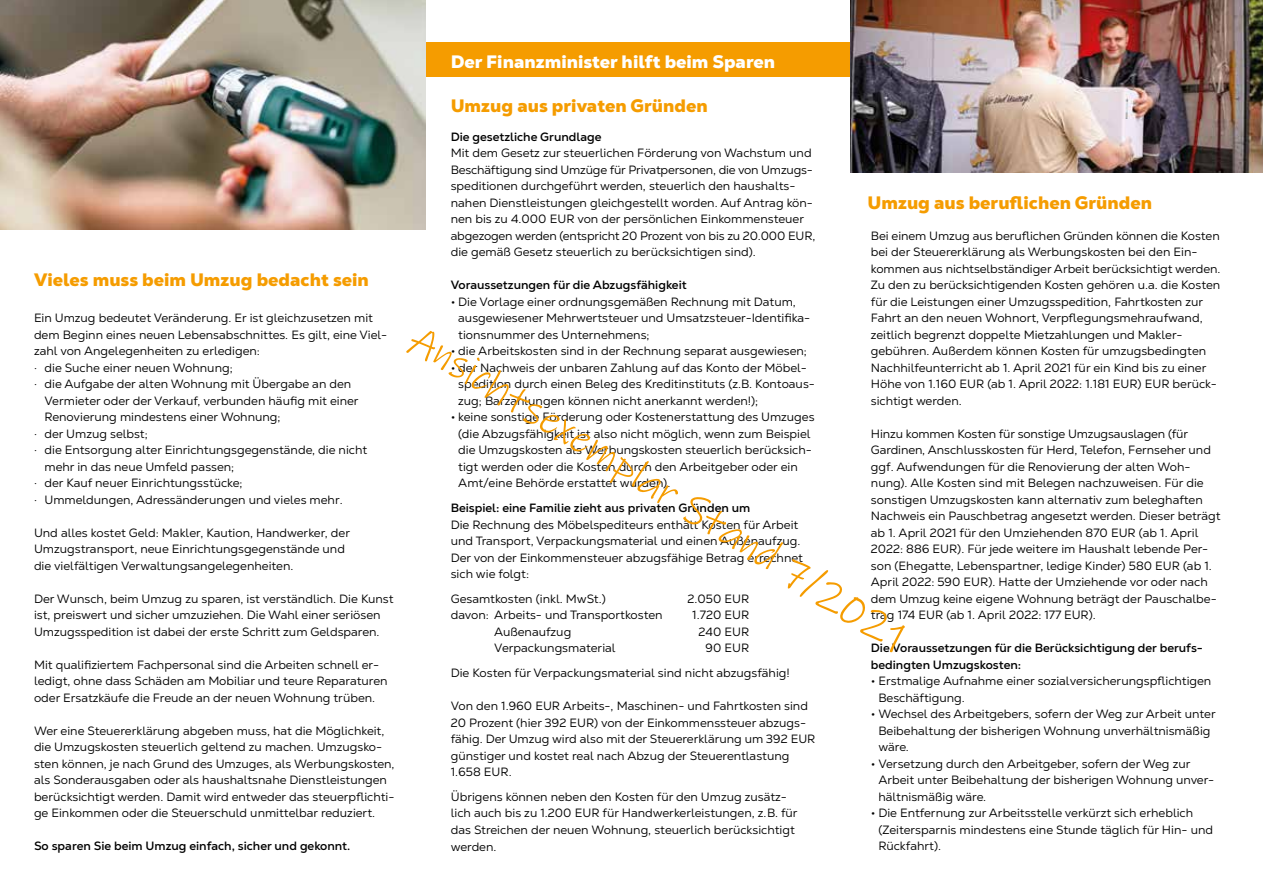
<style>
.page{position:relative;width:1263px;height:893px;background:#fff}
.page>*{position:absolute;margin:0;border:0;box-sizing:border-box;transform-origin:0 0}
.t1{font:42px "Ink Free";color:#f59c00}
.t2{font:900 18px "Nexa Text";color:#f59c00}
.t3{font:900 18px "Nexa Text";color:#fff}
.t4{font:12px/16.5px "Nexa Text";color:#000}
.t5{font:700 12px/16.5px "Nexa Text";color:#000}
</style>
<div class="page">
<div style="left:425px;top:43px;width:425px;height:34px;background:#f59c00"></div>
<img style="left:850px;top:0;width:413px;height:172px">
<img style="left:0;top:0;width:425px;height:230px">
<h2 class="t3" style="left:451px;top:50px;width:326px">Der Finanzminister hilft beim Sparen</h2>
<h2 class="t2" style="left:34px;top:268px;width:336px">Vieles muss beim Umzug bedacht sein</h2>
<p class="t4" style="left:34px;top:310px;width:340px">Ein Umzug bedeutet Veränderung. Er ist gleichzusetzen mit</p>
<p class="t4" style="left:34px;top:326px;width:355px">dem Beginn eines neuen Lebensabschnittes. Es gilt, eine Viel-</p>
<p class="t4" style="left:34px;top:343px;width:227px">zahl von Angelegenheiten zu erledigen:</p>
<p class="t4" style="left:34px;top:359px;width:200px">· die Suche einer neuen Wohnung;</p>
<p class="t4" style="left:34px;top:376px;width:319px">· die Aufgabe der alten Wohnung mit Übergabe an den</p>
<p class="t4" style="left:45px;top:392px;width:316px">Vermieter oder der Verkauf, verbunden häufig mit einer</p>
<p class="t4" style="left:45px;top:409px;width:238px">Renovierung mindestens einer Wohnung;</p>
<p class="t4" style="left:34px;top:425px;width:115px">· der Umzug selbst;</p>
<p class="t4" style="left:34px;top:442px;width:335px">· die Entsorgung alter Einrichtungsgegenstände, die nicht</p>
<p class="t4" style="left:45px;top:458px;width:191px">mehr in das neue Umfeld passen;</p>
<p class="t4" style="left:34px;top:475px;width:210px">· der Kauf neuer Einrichtungsstücke;</p>
<p class="t4" style="left:34px;top:491px;width:310px">· Ummeldungen, Adressänderungen und vieles mehr.</p>
<p class="t4" style="left:34px;top:524px;width:318px">Und alles kostet Geld: Makler, Kaution, Handwerker, der<br>Umzugstransport, neue Einrichtungsgegenstände und die vielfältigen Verwaltungsangelegenheiten.</p>
<p class="t4" style="left:34px;top:590px;width:361px">Der Wunsch, beim Umzug zu sparen, ist verständlich. Die Kunst ist, preiswert und sicher umzuziehen. Die Wahl einer seriösen<br>Umzugsspedition ist dabei der erste Schritt zum Geldsparen.</p>
<p class="t4" style="left:34px;top:656px;width:355px">Mit qualifiziertem Fachpersonal sind die Arbeiten schnell er&shy;ledigt, ohne dass Schäden am Mobiliar und teure Reparaturen oder Ersatzkäufe die Freude an der neuen Wohnung trüben.</p>
<p class="t4" style="left:34px;top:722px;width:362px">Wer eine Steuererklärung abgeben muss, hat die Möglichkeit, die Umzugskosten steuerlich geltend zu machen. Umzugsko&shy;sten können, je nach Grund des Umzuges, als Werbungskosten, als Sonderausgaben oder als haushaltsnahe Dienstleistungen berücksichtigt werden. Damit wird entweder das steuerpflichti&shy;ge Einkommen oder die Steuerschuld unmittelbar reduziert.</p>
<p class="t5" style="left:34px;top:838px;width:318px">So sparen Sie beim Umzug einfach, sicher und gekonnt.</p>
<h2 class="t2" style="left:451px;top:94px;width:259px">Umzug aus privaten Gründen</h2>
<p class="t5" style="left:451px;top:128px;width:152px">Die gesetzliche Grundlage</p>
<p class="t4" style="left:451px;top:145px;width:366px">Mit dem Gesetz zur steuerlichen Förderung von Wachstum und Beschäftigung sind Umzüge für Privatpersonen, die von Umzugs&shy;speditionen durchgeführt werden, steuerlich den haushalts&shy;nahen Dienstleistungen gleichgestellt worden. Auf Antrag kön&shy;nen bis zu 4.000 EUR von der persönlichen Einkommensteuer abgezogen werden (entspricht 20 Prozent von bis zu 20.000 EUR, die gemäß Gesetz steuerlich zu berücksichtigen sind).</p>
<p class="t5" style="left:451px;top:277px;width:237px">Voraussetzungen für die Abzugsfähigkeit</p>
<p class="t4" style="left:458px;top:293px;width:354px;text-indent:-8px">• Die Vorlage einer ordnungsgemäßen Rechnung mit Datum, ausgewiesener Mehrwertsteuer und Umsatzsteuer-Identifika&shy;tionsnummer des Unternehmens;</p>
<p class="t4" style="left:451px;top:343px;width:358px">• die Arbeitskosten sind in der Rechnung separat ausgewiesen;</p>
<p class="t4" style="left:458px;top:359px;width:358px;text-indent:-8px">• der Nachweis der unbaren Zahlung auf das Konto der Möbel&shy;spedition durch einen Beleg des Kreditinstituts (z.B. Kontoaus&shy;zug; Barzahlungen können nicht anerkannt werden!);</p>
<p class="t4" style="left:458px;top:409px;width:358px;text-indent:-8px">• keine sonstige Förderung oder Kostenerstattung des Umzuges (die Abzugsfähigkeit ist also nicht möglich, wenn zum Beispiel die Umzugskosten als Werbungskosten steuerlich berücksich&shy;tigt werden oder die Kosten durch den Arbeitgeber oder ein Amt/eine Behörde erstattet wurden).</p>
<p class="t5" style="left:451px;top:500px;width:301px">Beispiel: eine Familie zieht aus privaten Gründen um</p>
<p class="t4" style="left:451px;top:516px;width:354px">Die Rechnung des Möbelspediteurs enthält Kosten für Arbeit und Transport, Verpackungsmaterial und einen Außenaufzug.<br>Der von der Einkommensteuer abzugsfähige Betrag errechnet sich wie folgt:</p>
<p class="t4" style="left:451px;top:590px;width:157px">Gesamtkosten (inkl. MwSt.)</p>
<p class="t4" style="left:687px;top:590px;width:63px">2.050 EUR</p>
<p class="t4" style="left:451px;top:607px;width:213px">davon: Arbeits- und Transportkosten</p>
<p class="t4" style="left:692px;top:607px;width:58px">1.720 EUR</p>
<p class="t4" style="left:494px;top:623px;width:79px">Außenaufzug</p>
<p class="t4" style="left:699px;top:623px;width:52px">240 EUR</p>
<p class="t4" style="left:494px;top:640px;width:123px">Verpackungsmaterial</p>
<h2 class="t2" style="left:867px;top:191px;width:286px">Umzug aus beruflichen Gründen</h2>
<p class="t4" style="left:871px;top:227px;width:351px">Bei einem Umzug aus beruflichen Gründen können die Kosten bei der Steuererklärung als Werbungskosten bei den Ein&shy;kommen aus nichtselbständiger Arbeit berücksichtigt werden.<br>Zu den zu berücksichtigenden Kosten gehören u.a. die Kosten für die Leistungen einer Umzugsspedition, Fahrtkosten zur Fahrt an den neuen Wohnort, Verpflegungsmehraufwand, zeitlich begrenzt doppelte Mietzahlungen und Makler&shy;gebühren. Außerdem können Kosten für umzugsbedingten Nachhilfeunterricht ab 1. April 2021 für ein Kind bis zu einer Höhe von 1.160 EUR (ab 1. April 2022: 1.181 EUR) EUR berück&shy;sichtigt werden.</p>
<p class="t4" style="left:871px;top:425px;width:351px">Hinzu kommen Kosten für sonstige Umzugsauslagen (für Gardinen, Anschlusskosten für Herd, Telefon, Fernseher und ggf. Aufwendungen für die Renovierung der alten Woh&shy;nung). Alle Kosten sind mit Belegen nachzuweisen. Für die sonstigen Umzugskosten kann alternativ zum beleghaften Nachweis ein Pauschbetrag angesetzt werden. Dieser beträgt ab 1. April 2021 für den Umziehenden 870 EUR (ab 1. April 2022: 886 EUR). Für jede weitere im Haushalt lebende Per&shy;son (Ehegatte, Lebenspartner, ledige Kinder) 580 EUR (ab 1.<br>April 2022: 590 EUR). Hatte der Umziehende vor oder nach dem Umzug keine eigene Wohnung beträgt der Pauschalbe&shy;trag 174 EUR (ab 1. April 2022: 177 EUR).</p>
<p class="t5" style="left:871px;top:640px;width:334px">Die Voraussetzungen für die Berücksichtigung der berufs&shy;bedingten Umzugskosten:</p>
<p class="t4" style="left:878px;top:673px;width:334px;text-indent:-8px">• Erstmalige Aufnahme einer sozialversicherungspflichtigen<br>Beschäftigung.</p>
<p class="t4" style="left:878px;top:706px;width:339px;text-indent:-8px">• Wechsel des Arbeitgebers, sofern der Weg zur Arbeit unter<br>Beibehaltung der bisherigen Wohnung unverhältnismäßig wäre.</p>
<p class="t4" style="left:878px;top:755px;width:337px;text-indent:-8px">• Versetzung durch den Arbeitgeber, sofern der Weg zur<br>Arbeit unter Beibehaltung der bisherigen Wohnung unver&shy;hältnismäßig wäre.</p>
<p class="t4" style="left:878px;top:805px;width:336px;text-indent:-8px">• Die Entfernung zur Arbeitsstelle verkürzt sich erheblich (Zeitersparnis mindestens eine Stunde täglich für Hin- und<br>Rückfahrt).</p>
<h1 class="t1" style="left:429px;top:311px;width:579px;rotate:32deg">Ansichtsexemplar Stand 7/2021</h1>
<p class="t4" style="left:451px;top:636px;width:340px;line-height:24.8px;text-indent:255px">90 EUR<br>Die Kosten für Verpackungsmaterial sind nicht abzugsfähig!</p>
<p class="t4" style="left:451px;top:698px;width:366px">Von den 1.960 EUR Arbeits-, Maschinen- und Fahrtkosten sind 20 Prozent (hier 392 EUR) von der Einkommenssteuer abzugs&shy;fähig. Der Umzug wird also mit der Steuererklärung um 392 EUR günstiger und kostet real nach Abzug der Steuerentlastung 1.658 EUR.</p>
<p class="t4" style="left:451px;top:788px;width:348px">Übrigens können neben den Kosten für den Umzug zusätz&shy;lich auch bis zu 1.200 EUR für Handwerkerleistungen, z.B. für das Streichen der neuen Wohnung, steuerlich berücksichtigt werden.</p>
</div>
